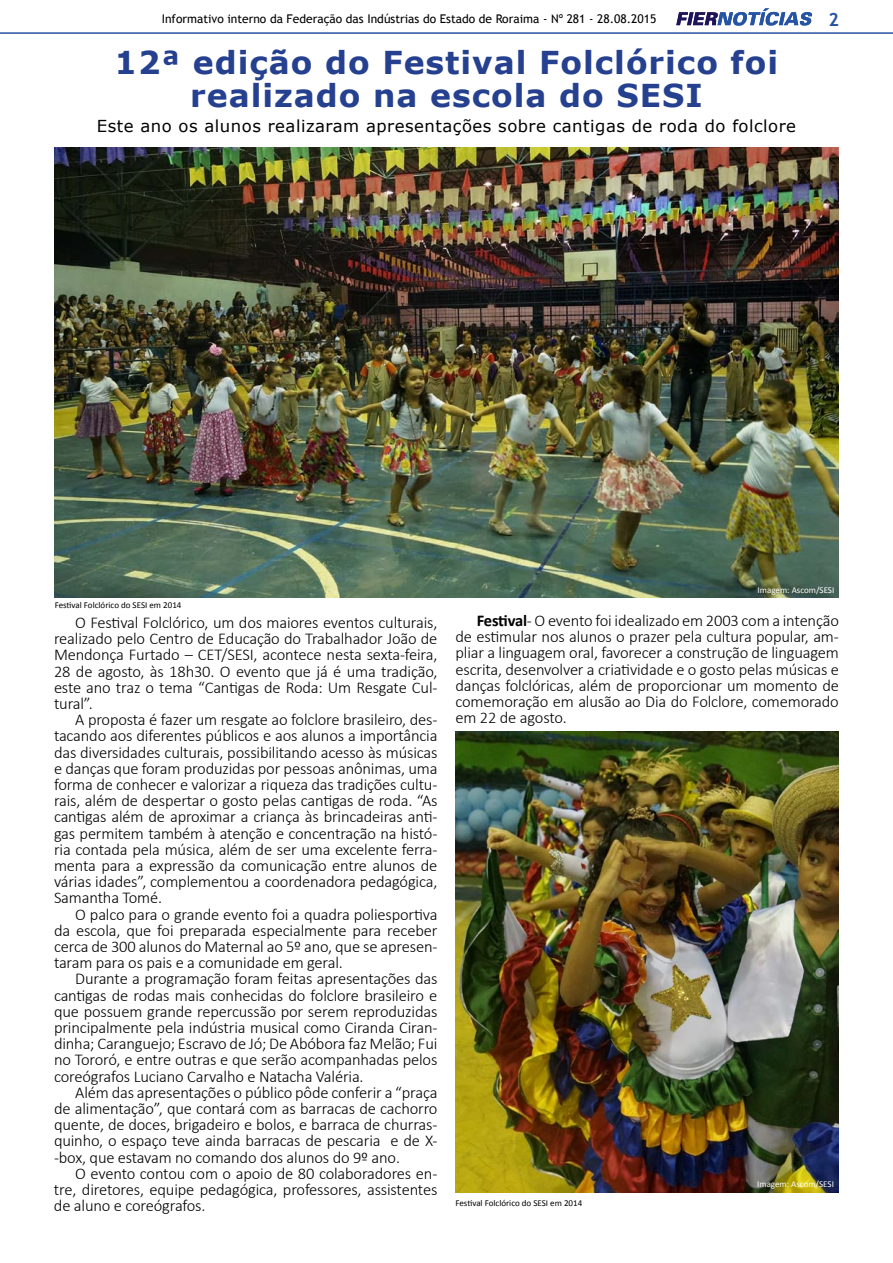
<style>
.page{position:relative;width:893px;height:1263px;background:#fff}
.page>*{position:absolute;margin:0;border:0;box-sizing:border-box;transform-origin:0 0}
.t1{font:700 31.5px/33px "Verdana";letter-spacing:.03em;color:#25408f;text-align:center}
.t2{font:700 18px "Trebuchet MS";color:#2654a5}
.t3{font:300 16.5px/16.2px "Calibri";letter-spacing:-.01em;color:#000;text-align:justify}
.t4{font:16.5px "Verdana";letter-spacing:.03em;color:#000}
.t5{font:12px "Trebuchet MS";color:#000}
.t6{font:9px "Calibri";color:#000}
.t7{font:9px "Calibri";color:#fff}
.s1{font-weight:700}
</style>
<div class="page">
<svg style="left:676px;top:8px;width:136px;height:18px"></svg>
<hr style="left:0;top:32px;width:893px;height:2px;background:#2654a5">
<img style="left:455px;top:731px;width:384px;height:462px">
<img style="left:54px;top:147px;width:785px;height:451px">
<p class="t5" style="left:162px;top:11px;width:496px">Informativo interno da Federação das Indústrias do Estado de Roraima - Nº 281 - 28.08.2015</p>
<p class="t2" style="left:828px;top:8px;width:12px">2</p>
<h1 class="t1" style="left:115px;top:45px;width:665px">12ª edição do Festival Folclórico foi realizado na escola do SESI</h1>
<p class="t4" style="left:97px;top:115px;width:701px">Este ano os alunos realizaram apresentações sobre cantigas de roda do folclore</p>
<p class="t6" style="left:55px;top:599px;width:128px">Festival Folclórico do SESI em 2014</p>
<p class="t3" style="left:54px;top:614px;width:385px;text-indent:21px">O Festival Folclórico, um dos maiores eventos culturais, realizado pelo Centro de Educação do Trabalhador João de Mendonça Furtado – CET/SESI, acontece nesta sexta-feira, 28 de agosto, às 18h30. O evento que já é uma tradição, este ano traz o tema “Cantigas de Roda: Um Resgate Cul&shy;tural”.</p>
<p class="t3" style="left:54px;top:711px;width:385px;text-indent:21px">A proposta é fazer um resgate ao folclore brasileiro, des&shy;tacando aos diferentes públicos e aos alunos a importância das diversidades culturais, possibilitando acesso às músicas e danças que foram produzidas por pessoas anônimas, uma forma de conhecer e valorizar a riqueza das tradições cultu&shy;rais, além de despertar o gosto pelas cantigas de roda. “As cantigas além de aproximar a criança às brincadeiras anti&shy;gas permitem também à atenção e concentração na histó&shy;ria contada pela música, além de ser uma excelente ferra&shy;menta para a expressão da comunicação entre alunos de várias idades”, complementou a coordenadora pedagógica, Samantha Tomé.</p>
<p class="t3" style="left:54px;top:906px;width:385px;text-indent:21px">O palco para o grande evento foi a quadra poliesportiva da escola, que foi preparada especialmente para receber cerca de 300 alunos do Maternal ao 5º ano, que se apresen&shy;taram para os pais e a comunidade em geral.</p>
<p class="t3" style="left:54px;top:971px;width:385px;text-indent:21px">Durante a programação foram feitas apresentações das cantigas de rodas mais conhecidas do folclore brasileiro e que possuem grande repercussão por serem reproduzidas principalmente pela indústria musical como Ciranda Ciran&shy;dinha; Caranguejo; Escravo de Jó; De Abóbora faz Melão; Fui no Tororó, e entre outras e que serão acompanhadas pelos coreógrafos Luciano Carvalho e Natacha Valéria.</p>
<p class="t3" style="left:54px;top:1084px;width:385px;text-indent:21px">Além das apresentações o público pôde conferir a “praça de alimentação”, que contará com as barracas de cachorro quente, de doces, brigadeiro e bolos, e barraca de churras&shy;quinho, o espaço teve ainda barracas de pescaria e de X--box, que estavam no comando dos alunos do 9º ano.</p>
<p class="t3" style="left:54px;top:1165px;width:385px;text-indent:21px">O evento contou com o apoio de 80 colaboradores en&shy;tre, diretores, equipe pedagógica, professores, assistentes de aluno e coreógrafos.</p>
<p class="t7" style="left:758px;top:584px;width:78px">Imagem: Ascom/SESI</p>
<p class="t3" style="left:455px;top:612px;width:385px;text-indent:21px"><span class="s1">Festival</span> - O evento foi idealizado em 2003 com a intenção de estimular nos alunos o prazer pela cultura popular, am&shy;pliar a linguagem oral, favorecer a construção de linguagem escrita, desenvolver a criatividade e o gosto pelas músicas e danças folclóricas, além de proporcionar um momento de comemoração em alusão ao Dia do Folclore, comemorado em 22 de agosto.</p>
<p class="t6" style="left:455px;top:1198px;width:128px">Festival Folclórico do SESI em 2014</p>
<p class="t7" style="left:757px;top:1178px;width:78px">Imagem: Ascom/SESI</p>
</div>
